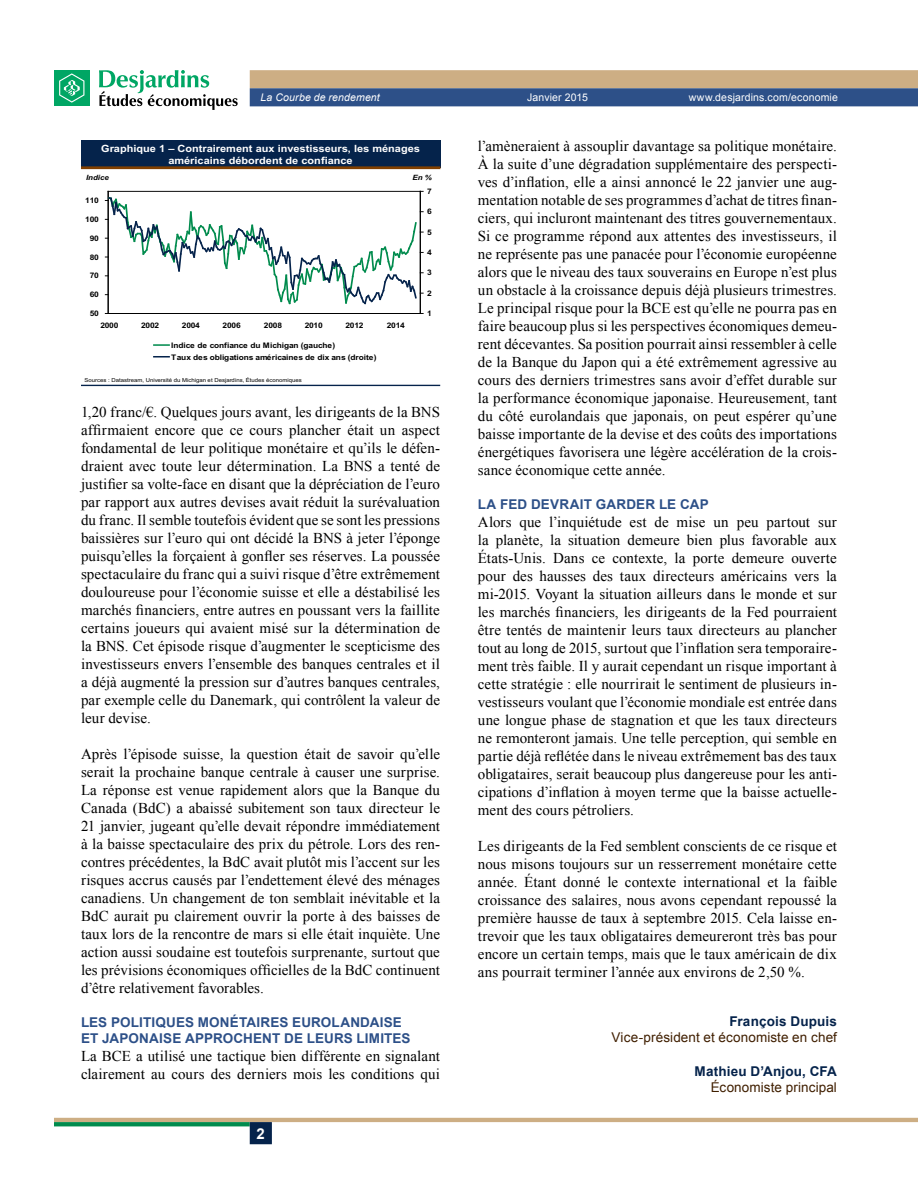
<style>
.page{position:relative;width:918px;height:1188px;background:#fff}
.page>*{position:absolute;margin:0;border:0;box-sizing:border-box;transform-origin:0 0}
.t1{font:15px/18px "Times New Roman";letter-spacing:.005em;color:#000;text-align:justify}
.t2{font:700 15px "Arial";color:#fff}
.t3{font:700 13.5px/16.2px "Arial";letter-spacing:.015em;color:#2d5088}
.t4{font:13.5px "Arial";letter-spacing:.01em;color:#401f00}
.t5{font:700 13.5px "Arial";letter-spacing:.015em;color:#05234b}
.t6{font:10.5px "Arial";letter-spacing:.015em;color:#fff}
.t7{font:italic 10.5px "Arial";letter-spacing:.015em;color:#fff}
.t8{font:700 10.05px/12px "Arial";color:#fff;text-align:center;scale:1.1 1}
.t9{font:700 7.65px/11.7px "Arial";letter-spacing:-.025em;color:#000;scale:1.1 1}
.t10{font:italic 700 7.2px "Arial";color:#000;scale:1.1 1}
.t11{font:5.4px "Arial";color:#000;scale:1.1 1}
</style>
<div class="page">
<svg style="left:250px;top:70px;width:668px;height:36px;background:#7e8087"></svg>
<hr style="left:54px;top:1118px;width:864px;height:4px;background:#cdae84">
<svg style="left:54px;top:1122px;width:196px;height:4px"></svg>
<div style="left:250px;top:1122px;width:22px;height:22px;background:#05234b;border:2px solid #05234b"></div>
<div style="left:54px;top:70px;width:36px;height:36px;background:#00a664"></div>
<svg style="left:59px;top:73px;width:25px;height:30px"></svg>
<svg style="left:99px;top:70px;width:139px;height:40px"></svg>
<div style="left:81px;top:140px;width:359px;height:27px;background:#05234b"></div>
<hr style="left:81px;top:166px;width:359px;height:3px;background:#803f00">
<hr style="left:81px;top:385px;width:359px;height:1px;background:#05234b">
<hr style="left:108px;top:191px;width:1px;height:123px;background:#000">
<hr style="left:108px;top:313px;width:312px;height:1px;background:#000">
<hr style="left:420px;top:191px;width:1px;height:123px;background:#000">
<svg style="left:105px;top:191px;width:318px;height:114px"></svg>
<svg style="left:154px;top:344px;width:15px;height:2px"></svg>
<svg style="left:154px;top:356px;width:15px;height:2px"></svg>
<p class="t7" style="left:261px;top:91px;width:121px">La Courbe de rendement</p>
<p class="t6" style="left:527px;top:91px;width:62px">Janvier 2015</p>
<p class="t6" style="left:689px;top:91px;width:151px">www.desjardins.com/economie</p>
<p class="t8" style="left:101px;top:142px;width:291px">Graphique 1 – Contrairement aux investisseurs, les ménages américains débordent de confiance</p>
<p class="t10" style="left:86px;top:173px;width:22px">Indice</p>
<p class="t10" style="left:412px;top:173px;width:19px">En %</p>
<p class="t9" style="left:85px;top:195px;width:14px">110</p>
<p class="t9" style="left:85px;top:213px;width:14px">100</p>
<p class="t9" style="left:90px;top:232px;width:10px">90</p>
<p class="t9" style="left:90px;top:251px;width:10px">80</p>
<p class="t9" style="left:90px;top:270px;width:10px">70</p>
<p class="t9" style="left:90px;top:289px;width:10px">60</p>
<p class="t9" style="left:90px;top:308px;width:10px">50</p>
<p class="t9" style="left:100px;top:320px;width:18px">2000</p>
<p class="t9" style="left:141px;top:320px;width:18px">2002</p>
<p class="t9" style="left:182px;top:320px;width:18px">2004</p>
<p class="t9" style="left:223px;top:320px;width:18px">2006</p>
<p class="t9" style="left:264px;top:320px;width:18px">2008</p>
<p class="t9" style="left:305px;top:320px;width:18px">2010</p>
<p class="t9" style="left:345px;top:320px;width:18px">2012</p>
<p class="t9" style="left:387px;top:320px;width:18px">2014</p>
<p class="t9" style="left:171px;top:340px;width:188px">Indice de confiance du Michigan (gauche)<br>Taux des obligations américaines de dix ans (droite)</p>
<p class="t11" style="left:85px;top:377px;width:199px">Sources : Datastream, Université du Michigan et Desjardins, Études économiques</p>
<p class="t9" style="left:427px;top:185px;width:6px">7</p>
<p class="t9" style="left:427px;top:206px;width:6px">6</p>
<p class="t9" style="left:427px;top:226px;width:6px">5</p>
<p class="t9" style="left:427px;top:247px;width:6px">4</p>
<p class="t9" style="left:427px;top:267px;width:6px">3</p>
<p class="t9" style="left:427px;top:287px;width:6px">2</p>
<p class="t9" style="left:427px;top:308px;width:6px">1</p>
<p class="t1" style="left:81px;top:403px;width:361px">1,20 franc/€. Quelques jours avant, les dirigeants de la BNS affirmaient encore que ce cours plancher était un aspect fondamental de leur politique monétaire et qu’ils le défen‑ draient avec toute leur détermination. La BNS a tenté de justifier sa volte-face en disant que la dépréciation de l’euro par rapport aux autres devises avait réduit la surévaluation du franc. Il semble toutefois évident que se sont les pressions baissières sur l’euro qui ont décidé la BNS à jeter l’éponge puisqu’elles la forçaient à gonfler ses réserves. La poussée spectaculaire du franc qui a suivi risque d’être extrêmement douloureuse pour l’économie suisse et elle a déstabilisé les marchés financiers, entre autres en poussant vers la faillite certains joueurs qui avaient misé sur la détermination de la BNS. Cet épisode risque d’augmenter le scepticisme des investisseurs envers l’ensemble des banques centrales et il a déjà augmenté la pression sur d’autres banques centrales, par exemple celle du Danemark, qui contrôlent la valeur de leur devise.</p>
<p class="t1" style="left:81px;top:745px;width:361px">Après l’épisode suisse, la question était de savoir qu’elle serait la prochaine banque centrale à causer une surprise.<br>La réponse est venue rapidement alors que la Banque du Canada (BdC) a abaissé subitement son taux directeur le 21 janvier, jugeant qu’elle devait répondre immédiatement à la baisse spectaculaire des prix du pétrole. Lors des ren‑ contres précédentes, la BdC avait plutôt mis l’accent sur les risques accrus causés par l’endettement élevé des ménages canadiens. Un changement de ton semblait inévitable et la BdC aurait pu clairement ouvrir la porte à des baisses de taux lors de la rencontre de mars si elle était inquiète. Une action aussi soudaine est toutefois surprenante, surtout que les prévisions économiques officielles de la BdC continuent d’être relativement favorables.</p>
<p class="t3" style="left:81px;top:1015px;width:322px">Les politiques monétaires eurolandaise et jap</p>
<p class="t3" style="left:129px;top:1031px;width:67px">onaise app</p>
<p class="t3" style="left:213px;top:1031px;width:199px">roch ent de leurs limites</p>
<p class="t1" style="left:81px;top:1047px;width:361px">La BCE a utilisé une tactique bien différente en signalant clairement au cours des derniers mois les conditions qui</p>
<p class="t2" style="left:257px;top:1124px;width:10px">2</p>
<p class="t1" style="left:478px;top:137px;width:361px">l’amèneraient à assouplir davantage sa politique monétaire.<br>À la suite d’une dégradation supplémentaire des perspecti‑ ves d’inflation, elle a ainsi annoncé le 22 janvier une aug‑ mentation notable de ses programmes d’achat de titres finan‑ ciers, qui incluront maintenant des titres gouvernementaux.<br>Si ce programme répond aux attentes des investisseurs, il ne représente pas une panacée pour l’économie européenne alors que le niveau des taux souverains en Europe n’est plus un obstacle à la croissance depuis déjà plusieurs trimestres.<br>Le principal risque pour la BCE est qu’elle ne pourra pas en faire beaucoup plus si les perspectives économiques demeu‑ rent décevantes. Sa position pourrait ainsi ressembler à celle de la Banque du Japon qui a été extrêmement agressive au cours des derniers trimestres sans avoir d’effet durable sur la performance économique japonaise. Heureusement, tant du côté eurolandais que japonais, on peut espérer qu’une baisse importante de la devise et des coûts des importations énergétiques favorisera une légère accélération de la crois‑ sance économique cette année.</p>
<p class="t3" style="left:478px;top:497px;width:213px">La Fed devrait garder le cap</p>
<p class="t1" style="left:478px;top:513px;width:361px">Alors que l’inquiétude est de mise un peu partout sur la planète, la situation demeure bien plus favorable aux États‑Unis. Dans ce contexte, la porte demeure ouverte pour des hausses des taux directeurs américains vers la mi‑2015. Voyant la situation ailleurs dans le monde et sur les marchés financiers, les dirigeants de la Fed pourraient être tentés de maintenir leurs taux directeurs au plancher tout au long de 2015, surtout que l’inflation sera temporaire‑ ment très faible. Il y aurait cependant un risque important à cette stratégie : elle nourrirait le sentiment de plusieurs in‑ vestisseurs voulant que l’économie mondiale est entrée dans une longue phase de stagnation et que les taux directeurs ne remonteront jamais. Une telle perception, qui semble en partie déjà reflétée dans le niveau extrêmement bas des taux obligataires, serait beaucoup plus dangereuse pour les anti‑ cipations d’inflation à moyen terme que la baisse actuelle‑ ment des cours pétroliers.</p>
<p class="t1" style="left:478px;top:837px;width:361px">Les dirigeants de la Fed semblent conscients de ce risque et nous misons toujours sur un resserrement monétaire cette année. Étant donné le contexte international et la faible croissance des salaires, nous avons cependant repoussé la première hausse de taux à septembre 2015. Cela laisse en‑ trevoir que les taux obligataires demeureront très bas pour encore un certain temps, mais que le taux américain de dix ans pourrait terminer l’année aux environs de 2,50 %.</p>
<p class="t5" style="left:730px;top:1012px;width:109px">François Dupuis</p>
<p class="t4" style="left:611px;top:1028px;width:227px">Vice-président et économiste en chef</p>
<p class="t5" style="left:695px;top:1062px;width:144px">Mathieu D’Anjou, CFA</p>
<p class="t4" style="left:711px;top:1079px;width:128px">Économiste principal</p>
</div>
